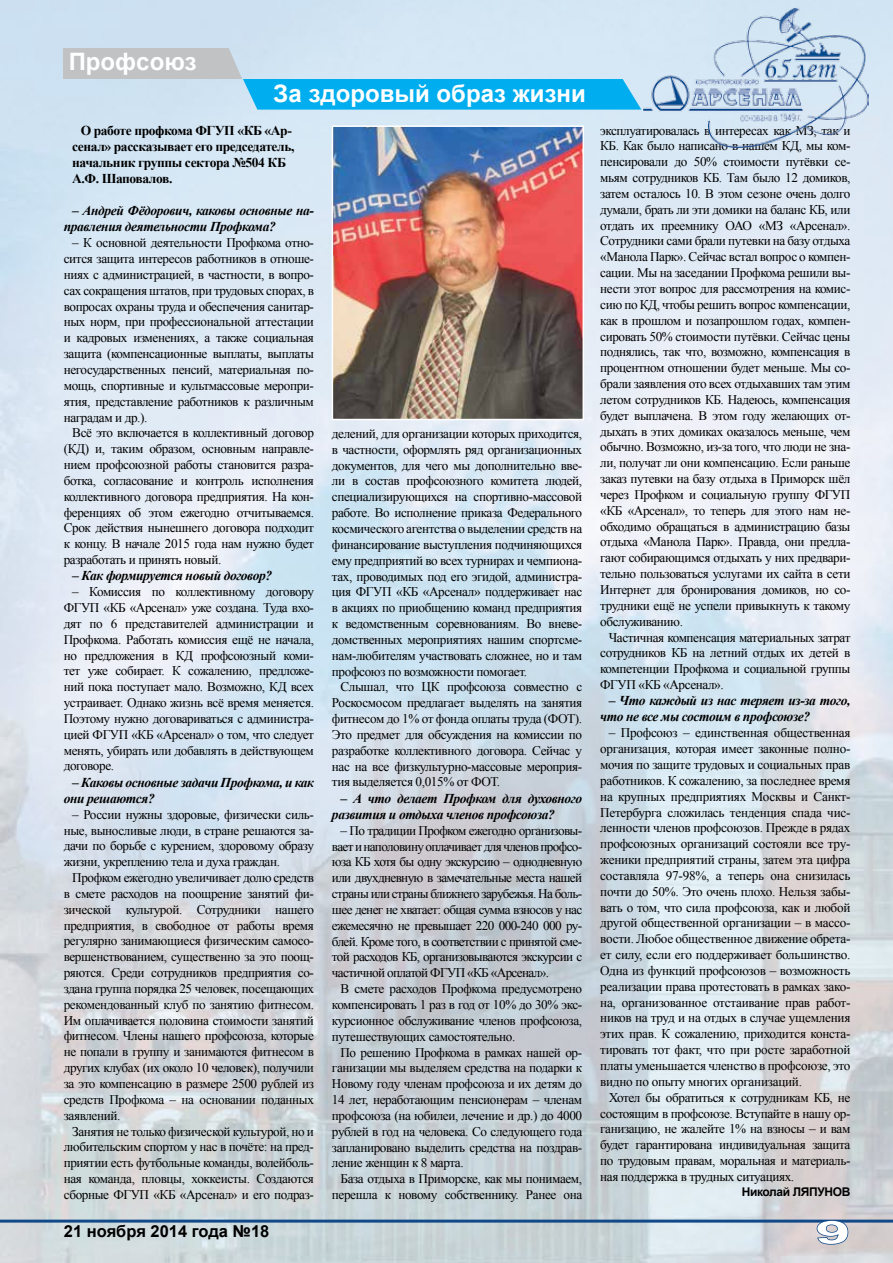
<style>
.page{position:relative;width:893px;height:1263px;background:#fff}
.page>*{position:absolute;margin:0;border:0;box-sizing:border-box;transform-origin:0 0}
.t1{font:700 31.5px "Arial";color:#fff;scale:2 1}
.t2{font:700 24px "Arial";color:#fff}
.t3{font:700 16.5px "Arial";color:#000}
.t4{font:italic 700 13.5px/16.2px "Times New Roman";letter-spacing:-.03em;color:#000}
.t5{font:700 13.5px/16.2px "Times New Roman";letter-spacing:-.03em;color:#000}
.t6{font:13.2px/15.9px "Times New Roman";letter-spacing:-.03em;color:#000;text-align:justify}
.t7{font:700 12px "Arial";letter-spacing:-.03em;color:#000}
</style>
<div class="page">
<img style="left:0;top:0;width:893px;height:1263px">
<hr style="left:0;top:1219px;width:893px;height:3px;background:#124a89">
<div style="left:63px;top:48px;width:166px;height:31px;background:#c0c2c4"></div>
<svg style="left:229px;top:49px;width:412px;height:61px;background:#71cbf1"></svg>
<img style="left:643px;top:7px;width:225px;height:140px">
<img style="left:335px;top:128px;width:246px;height:289px">
<div style="left:332px;top:125px;width:252px;height:295px;border:2px solid #fff"></div>
<svg style="left:816px;top:1219px;width:33px;height:26px"></svg>
<h2 class="t2" style="left:69px;top:45px;width:130px">Профсоюз</h2>
<h2 class="t2" style="left:274px;top:78px;width:314px">За здоровый образ жизни</h2>
<p class="t5" style="left:72px;top:122px;width:224px;text-indent:8px">О работе профкома ФГУП «КБ «Ар&shy;сенал» рассказывает его председатель, начальник группы сектора №504 КБ<br>А.Ф. Шаповалов.</p>
<p class="t4" style="left:64px;top:202px;width:252px;text-indent:8px">– Андрей Фёдорович, каковы основные на&shy;правления деятельности Профкома?</p>
<p class="t6" style="left:64px;top:235px;width:252px;text-indent:9px">– К основной деятельности Профкома отно&shy;сится защита интересов работников в отноше&shy;ниях с администрацией, в частности, в вопро&shy;сах сокращения штатов, при трудовых спорах, в вопросах охраны труда и обеспечения санитар&shy;ных норм, при профессиональной аттестации и кадровых изменениях, а также социальная защита (компенсационные выплаты, выплаты негосударственных пенсий, материальная по&shy;мощь, спортивные и культмассовые меропри&shy;ятия, представление работников к различным наградам и др.).</p>
<p class="t6" style="left:64px;top:425px;width:252px;text-indent:9px">Всё это включается в коллективный договор (КД) и, таким образом, основным направле&shy;нием профсоюзной работы становится разра&shy;ботка, согласование и контроль исполнения коллективного договора предприятия. На кон&shy;ференциях об этом ежегодно отчитываемся.<br>Срок действия нынешнего договора подходит к концу. В начале 2015 года нам нужно будет разработать и принять новый.</p>
<p class="t4" style="left:72px;top:567px;width:201px">– Как формируется новый договор?</p>
<p class="t6" style="left:64px;top:584px;width:252px;text-indent:9px">– Комиссия по коллективному договору ФГУП «КБ «Арсенал» уже создана. Туда вхо&shy;дят по 6 представителей администрации и Профкома. Работать комиссия ещё не начала, но предложения в КД профсоюзный коми&shy;тет уже собирает. К сожалению, предложе&shy;ний пока поступает мало. Возможно, КД всех устраивает. Однако жизнь всё время меняется.<br>Поэтому нужно договариваться с администра&shy;цией ФГУП «КБ «Арсенал» о том, что следует менять, убирать или добавлять в действующем договоре.</p>
<p class="t4" style="left:64px;top:774px;width:252px;text-indent:8px">– Каковы основные задачи Профкома, и как они решаются?</p>
<p class="t6" style="left:64px;top:806px;width:252px;text-indent:9px">– России нужны здоровые, физически силь&shy;ные, выносливые люди, в стране решаются за&shy;дачи по борьбе с курением, здоровому образу жизни, укреплению тела и духа граждан.</p>
<p class="t6" style="left:64px;top:869px;width:252px;text-indent:9px">Профком ежегодно увеличивает долю средств в смете расходов на поощрение занятий фи&shy;зической культурой. Сотрудники нашего предприятия, в свободное от работы время регулярно занимающиеся физическим самосо&shy;вершенствованием, существенно за это поощ&shy;ряются. Среди сотрудников предприятия со&shy;здана группа порядка 25 человек, посещающих рекомендованный клуб по занятию фитнесом.<br>Им оплачивается половина стоимости занятий фитнесом. Члены нашего профсоюза, которые не попали в группу и занимаются фитнесом в других клубах (их около 10 человек), получили за это компенсацию в размере 2500 рублей из средств Профкома – на основании поданных заявлений.</p>
<p class="t6" style="left:64px;top:1123px;width:252px;text-indent:9px">Занятия не только физической культурой, но и любительским спортом у нас в почёте: на пред&shy;приятии есть футбольные команды, волейболь&shy;ная команда, пловцы, хоккеисты. Создаются сборные ФГУП «КБ «Арсенал» и его подраз-</p>
<p class="t3" style="left:64px;top:1220px;width:207px">21 ноября 2014 года №18</p>
<p class="t6" style="left:332px;top:425px;width:252px">делений, для организации которых приходится, в частности, оформлять ряд организационных документов, для чего мы дополнительно вве&shy;ли в состав профсоюзного комитета людей, специализирующихся на спортивно-массовой работе. Во исполнение приказа Федерального космического агентства о выделении средств на финансирование выступления подчиняющихся ему предприятий во всех турнирах и чемпиона&shy;тах, проводимых под его эгидой, администра&shy;ция ФГУП «КБ «Арсенал» поддерживает нас в акциях по приобщению команд предприятия к ведомственным соревнованиям. Во вневе&shy;домственных мероприятиях нашим спортсме&shy;нам-любителям участвовать сложнее, но и там профсоюз по возможности помогает.</p>
<p class="t6" style="left:332px;top:679px;width:252px;text-indent:9px">Слышал, что ЦК профсоюза совместно с Роскосмосом предлагает выделять на занятия фитнесом до 1% от фонда оплаты труда (ФОТ).<br>Это предмет для обсуждения на комиссии по разработке коллективного договора. Сейчас у нас на все физкультурно-массовые мероприя&shy;тия выделяется 0,015% от ФОТ.</p>
<p class="t4" style="left:332px;top:790px;width:252px;text-indent:8px">– А что делает Профком для духовного развития и отдыха членов профсоюза?</p>
<p class="t6" style="left:332px;top:822px;width:252px;text-indent:9px">– По традиции Профком ежегодно организовы&shy;вает и наполовину оплачивает для членов профсо&shy;юза КБ хотя бы одну экскурсию – однодневную или двухдневную в замечательные места нашей страны или страны ближнего зарубежья. На боль&shy;шее денег не хватает: общая сумма взносов у нас ежемесячно не превышает 220 000-240 000 ру&shy;блей. Кроме того, в соответствии с принятой сме&shy;той расходов КБ, организовываются экскурсии с частичной оплатой ФГУП «КБ «Арсенал».</p>
<p class="t6" style="left:332px;top:980px;width:252px;text-indent:9px">В смете расходов Профкома предусмотрено компенсировать 1 раз в год от 10% до 30% экс&shy;курсионное обслуживание членов профсоюза, путешествующих самостоятельно.</p>
<p class="t6" style="left:332px;top:1044px;width:252px;text-indent:9px">По решению Профкома в рамках нашей ор&shy;ганизации мы выделяем средства на подарки к Новому году членам профсоюза и их детям до 14 лет, неработающим пенсионерам – членам профсоюза (на юбилеи, лечение и др.) до 4000 рублей в год на человека. Со следующего года запланировано выделить средства на поздрав&shy;ление женщин к 8 марта.</p>
<p class="t6" style="left:332px;top:1171px;width:252px;text-align:right">База отдыха в Приморске, как мы понимаем, перешла к новому собственнику. Ранее она</p>
<p class="t6" style="left:600px;top:122px;width:252px">эксплуатировалась в интересах как МЗ, так и КБ. Как было написано в нашем КД, мы ком&shy;пенсировали до 50% стоимости путёвки се&shy;мьям сотрудников КБ. Там было 12 домиков, затем осталось 10. В этом сезоне очень долго думали, брать ли эти домики на баланс КБ, или отдать их преемнику ОАО «МЗ «Арсенал».<br>Сотрудники сами брали путевки на базу отдыха «Манола Парк». Сейчас встал вопрос о компен&shy;сации. Мы на заседании Профкома решили вы&shy;нести этот вопрос для рассмотрения на комис&shy;сию по КД, чтобы решить вопрос компенсации, как в прошлом и позапрошлом годах, компен&shy;сировать 50% стоимости путёвки. Сейчас цены поднялись, так что, возможно, компенсация в процентном отношении будет меньше. Мы со&shy;брали заявления ото всех отдыхавших там этим летом сотрудников КБ. Надеюсь, компенсация будет выплачена. В этом году желающих от&shy;дыхать в этих домиках оказалось меньше, чем обычно. Возможно, из-за того, что люди не зна&shy;ли, получат ли они компенсацию. Если раньше заказ путевки на базу отдыха в Приморск шёл через Профком и социальную группу ФГУП «КБ «Арсенал», то теперь для этого нам не&shy;обходимо обращаться в администрацию базы отдыха «Манола Парк». Правда, они предла&shy;гают собирающимся отдыхать у них предвари&shy;тельно пользоваться услугами их сайта в сети Интернет для бронирования домиков, но со&shy;трудники ещё не успели привыкнуть к такому обслуживанию.</p>
<p class="t6" style="left:600px;top:629px;width:252px;text-indent:9px">Частичная компенсация материальных затрат сотрудников КБ на летний отдых их детей в компетенции Профкома и социальной группы ФГУП «КБ «Арсенал».</p>
<p class="t4" style="left:600px;top:692px;width:252px;text-indent:8px">– Что каждый из нас теряет из-за того, что не все мы состоим в профсоюзе?</p>
<p class="t6" style="left:600px;top:725px;width:252px;text-indent:9px">– Профсоюз – единственная общественная организация, которая имеет законные полно&shy;мочия по защите трудовых и социальных прав работников. К сожалению, за последнее время на крупных предприятиях Москвы и Санкт-Петербурга сложилась тенденция спада чис&shy;ленности членов профсоюзов. Прежде в рядах профсоюзных организаций состояли все тру&shy;женики предприятий страны, затем эта цифра составляла 97-98%, а теперь она снизилась почти до 50%. Это очень плохо. Нельзя забы&shy;вать о том, что сила профсоюза, как и любой другой общественной организации – в массо&shy;вости. Любое общественное движение обрета&shy;ет силу, если его поддерживает большинство.<br>Одна из функций профсоюзов – возможность реализации права протестовать в рамках зако&shy;на, организованное отстаивание прав работ&shy;ников на труд и на отдых в случае ущемления этих прав. К сожалению, приходится конста&shy;тировать тот факт, что при росте заработной платы уменьшается членство в профсоюзе, это видно по опыту многих организаций.</p>
<p class="t6" style="left:600px;top:1089px;width:252px;text-indent:9px">Хотел бы обратиться к сотрудникам КБ, не состоящим в профсоюзе. Вступайте в нашу ор&shy;ганизацию, не жалейте 1% на взносы – и вам будет гарантирована индивидуальная защита по трудовым правам, моральная и материаль&shy;ная поддержка в трудных ситуациях.</p>
<p class="t7" style="left:742px;top:1184px;width:110px">Николай ЛЯПУНОВ</p>
<h1 class="t1" style="left:815px;top:1212px;width:19px">9</h1>
</div>
